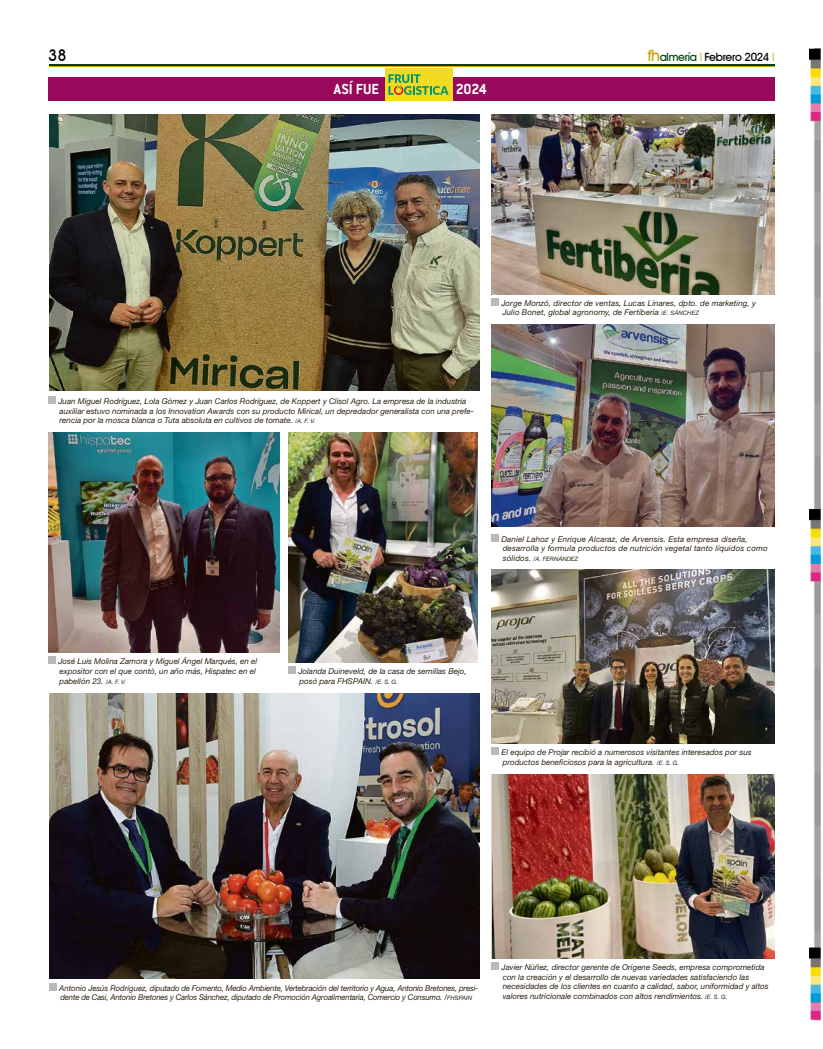
<style>
.page{position:relative;width:823px;height:1049px;background:#fff}
.page>*{position:absolute;margin:0;border:0;box-sizing:border-box;transform-origin:0 0}
.t1{font:700 16px "Conduit ITC";color:#fff}
.t2{font:500 16px "Avant Garde IT Cby BT";color:#000}
.t3{font:500 11.3px "Avant Garde IT Cby BT";letter-spacing:-.03em;color:#000}
.t4{font:italic 8px/9.6px "Helvetica Neue LT Std";color:#2b2113}
.t5{font:italic 8px/9.6px "Helvetica Neue LT Std";letter-spacing:-.02em;color:#2b2113}
.t6{font:italic 8px/9.6px "Helvetica Neue LT Std";letter-spacing:.02em;color:#2b2113}
.t7{font:italic 6px "Helvetica Neue LT Std";color:#2b2113}
.s1{font-size:15.7px;color:#c9a300}
.s2{color:#004110}
.s3{font-family:"Helvetica Neue LT Std";font-weight:400;font-stretch:condensed;color:#c9a300}
.s4{font-size:6px}
.s5{font-size:8px}
</style>
<div class="page">
<hr style="left:49px;top:65px;width:725px;height:1px;background:#004110">
<hr style="left:49px;top:67px;width:725px;height:1px;background:#c9a300">
<img style="left:809px;top:48px;width:12px;height:973px">
<div style="left:48px;top:78px;width:726px;height:23px;background:#99095b"></div>
<div style="left:384px;top:68px;width:68px;height:33px;background:#f3da23"></div>
<svg style="left:388px;top:74px;width:60px;height:21px"></svg>
<div style="left:491px;top:962px;width:8px;height:8px;background:#bab9b8"></div>
<div style="left:49px;top:983px;width:8px;height:8px;background:#bab9b8"></div>
<div style="left:491px;top:747px;width:8px;height:8px;background:#bab9b8"></div>
<div style="left:48px;top:656px;width:8px;height:8px;background:#bab9b8"></div>
<div style="left:288px;top:666px;width:8px;height:8px;background:#bab9b8"></div>
<div style="left:491px;top:534px;width:8px;height:8px;background:#bab9b8"></div>
<img style="left:492px;top:774px;width:282px;height:184px">
<img style="left:49px;top:693px;width:430px;height:286px">
<img style="left:491px;top:570px;width:283px;height:174px">
<img style="left:48px;top:432px;width:231px;height:220px">
<img style="left:288px;top:432px;width:189px;height:231px">
<img style="left:491px;top:324px;width:283px;height:203px">
<img style="left:491px;top:114px;width:283px;height:180px">
<img style="left:49px;top:114px;width:430px;height:276px">
<div style="left:48px;top:396px;width:8px;height:8px;background:#bab9b8"></div>
<div style="left:491px;top:298px;width:8px;height:7px;background:#bab9b8"></div>
<h1 class="t2" style="left:48px;top:46px;width:20px">38</h1>
<h2 class="t3" style="left:647px;top:50px;width:129px"><span class="s1">fh</span><span class="s2">almería</span> <span class="s3">|</span> Febrero 2024 <span class="s3">|</span></h2>
<h1 class="t1" style="left:333px;top:79px;width:47px">ASÍ FUE</h1>
<h1 class="t1" style="left:455px;top:79px;width:33px">2024</h1>
<p class="t4" style="left:501px;top:298px;width:256px">Jorge Monzó, director de ventas, Lucas Linares, dpto. de marketing, y<br>Julio Bonet, global agronomy, de Fertiberia <span class="s4">/E. SÁNCHEZ</span></p>
<p class="t4" style="left:58px;top:396px;width:416px">Juan Miguel Rodríguez, Lola Gómez y Juan Carlos Rodríguez, de Koppert y Clisol Agro. La empresa de la industria auxiliar estuvo nominada a los Innovation Awards con su producto Mirical, un depredador generalista con una prefe&shy;rencia por la mosca blanca o Tuta absoluta en cultivos de tomate. <span class="s4">/A. F. V.</span></p>
<p class="t6" style="left:501px;top:534px;width:267px">Daniel Lahoz y Enrique Alcaraz, de Arvensis. Esta empresa diseña, desarrolla y formula productos de nutrición vegetal tanto líquidos como</p>
<p class="t7" style="left:502px;top:555px;width:77px"><span class="s5">sólidos.</span> /A. FERNÁNDEZ</p>
<p class="t4" style="left:58px;top:657px;width:200px">José Luis Molina Zamora y Miguel Ángel Marqués, en el expositor con el que contó, un año más, Hispatec en el pabellón 23. <span class="s4">/A. F. V.</span></p>
<p class="t4" style="left:298px;top:667px;width:170px">Jolanda Duineveld, de la casa de semillas Bejo, posó para FHSPAIN. <span class="s4">/E. S. G.</span></p>
<p class="t4" style="left:501px;top:747px;width:251px">El equipo de Projar recibió a numerosos visitantes interesados por sus productos beneficiosos para la agricultura. <span class="s4">/E. S. G.</span></p>
<p class="t5" style="left:59px;top:983px;width:420px">Antonio Jesús Rodríguez, diputado de Fomento, Medio Ambiente, Vertebración del territorio y Agua, Antonio Bretones, presi&shy;dente de Casi, Antonio Bretones y Carlos Sánchez, diputado de Promoción Agroalimentaria, Comercio y Consumo. /<span class="s4">FHSPAIN</span></p>
<p class="t4" style="left:501px;top:962px;width:268px">Javier Núñez, director gerente de Origene Seeds, empresa comprometida con la creación y el desarrollo de nuevas variedades satisfaciendo las necesidades de los clientes en cuanto a calidad, sabor, uniformidad y altos valores nutricionale combinados con altos rendimientos. <span class="s4">/E. S. G.</span></p>
</div>
